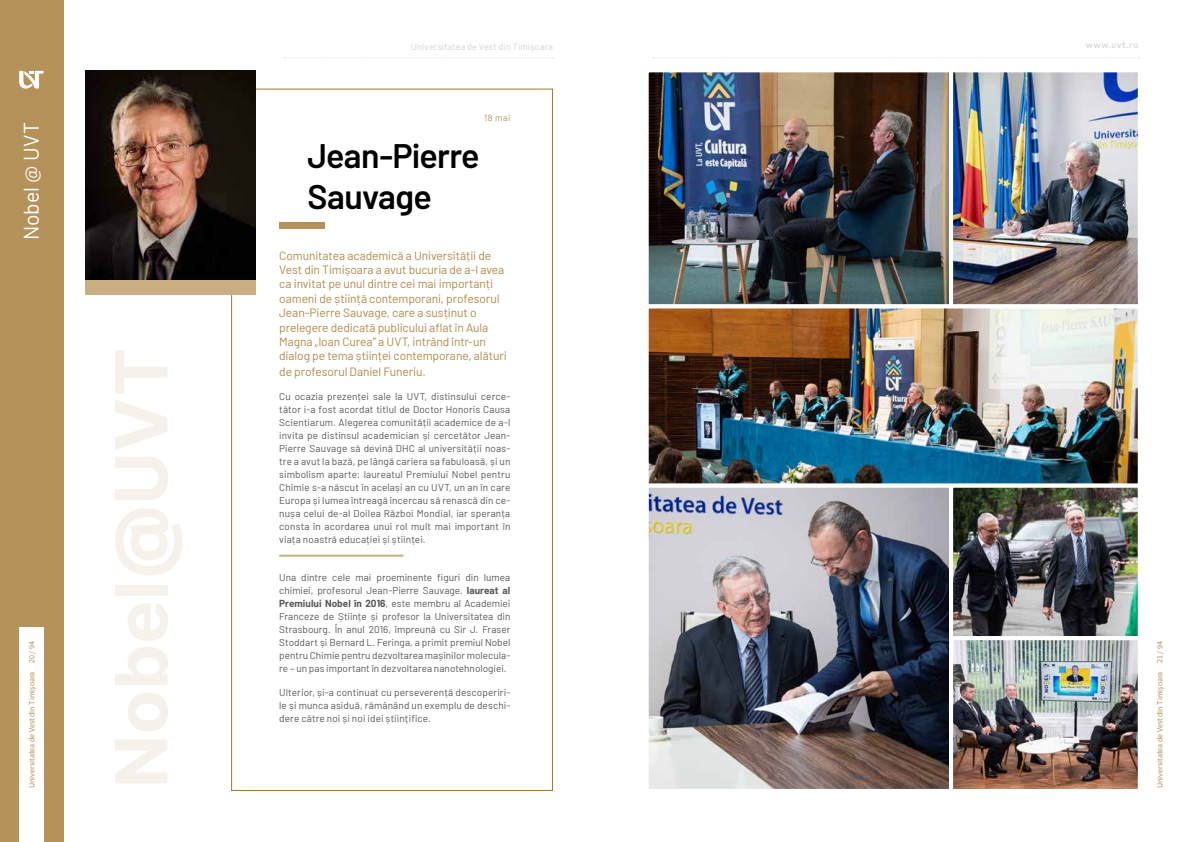
<style>
.page{position:relative;width:1191px;height:842px;background:#fff}
.page>*{position:absolute;margin:0;border:0;box-sizing:border-box;transform-origin:0 0}
.t1{font:600 34px/40.8px "Barlow";letter-spacing:-.02em;color:#000}
.t2{font:21.1px "Barlow";color:#fff}
.t3{font:12px/14.4px "Barlow";letter-spacing:-.01em;color:#b18a4a}
.t4{font:10px/13px "Barlow";letter-spacing:.005em;color:#58595b;text-align:justify}
.t5{font:9px "Barlow";letter-spacing:.015em;color:#d1d3d4}
.t6{font:9px "Styrene B";letter-spacing:.045em;color:#d1d3d4}
.t7{font:300 9px "Barlow";color:#a2762b}
.t8{font:8px "Source Sans Variable";color:#b58f53}
.s1{font-weight:700}
</style>
<div class="page">
<div style="left:0;top:0;width:64px;height:842px;background:#b49259"></div>
<svg style="left:19px;top:71px;width:25px;height:18px"></svg>
<svg style="left:284px;top:57px;width:269px;height:1px"></svg>
<svg style="left:652px;top:57px;width:487px;height:1px"></svg>
<div style="left:19px;top:626px;width:25px;height:216px;background:#fff"></div>
<div style="left:279px;top:222px;width:46px;height:6px;background:#b49259"></div>
<hr style="left:279px;top:555px;width:124px;height:2px;background:#c9ae82">
<img style="left:85px;top:71px;width:170px;height:210px">
<img style="left:649px;top:73px;width:299px;height:230px">
<div style="left:644px;top:68px;width:309px;height:240px;border:4px solid #fff"></div>
<img style="left:954px;top:73px;width:182px;height:230px">
<div style="left:949px;top:68px;width:192px;height:240px;border:4px solid #fff"></div>
<img style="left:649px;top:488px;width:299px;height:300px">
<div style="left:644px;top:483px;width:309px;height:310px;border:4px solid #fff"></div>
<img style="left:954px;top:488px;width:182px;height:147px">
<div style="left:949px;top:483px;width:192px;height:157px;border:4px solid #fff"></div>
<img style="left:954px;top:641px;width:182px;height:147px">
<div style="left:949px;top:636px;width:192px;height:157px;border:4px solid #fff"></div>
<img style="left:649px;top:309px;width:487px;height:173px">
<div style="left:644px;top:304px;width:497px;height:183px;border:4px solid #fff"></div>
<div style="left:85px;top:281px;width:170px;height:14px;background:#c9ae82"></div>
<h2 class="t2" style="left:16px;top:240px;width:120px;rotate:-90deg">Nobel @ UVT</h2>
<p class="t8" style="left:27px;top:788px;width:148px;rotate:-90deg">Universitatea de Vest din Timișoara 20 / 94</p>
<p class="t5" style="left:411px;top:41px;width:143px">Universitatea de Vest din Timișoara</p>
<p class="t6" style="left:1086px;top:37px;width:54px">www.uvt.ro</p>
<p class="t7" style="left:484px;top:111px;width:28px">18 mai</p>
<h1 class="t1" style="left:307px;top:133px;width:174px">Jean-Pierre<br>Sauvage</h1>
<p class="t3" style="left:279px;top:247px;width:229px">Comunitatea academică a Universității de Vest din Timișoara a avut bucuria de a-l avea ca invitat pe unul dintre cei mai importanți oameni de știință contemporani, profesorul Jean-Pierre Sauvage, care a susținut o prelegere dedicată publicului aflat în Aula Magna „Ioan Curea” a UVT, intrând într-un dialog pe tema științei contemporane, alături</p>
<p class="t3" style="left:279px;top:363px;width:148px">de profesorul Daniel Funeriu.</p>
<p class="t4" style="left:279px;top:389px;width:233px">Cu ocazia prezenței sale la UVT, distinsului cerce&shy;tător i-a fost acordat titlul de Doctor Honoris Causa Scientiarum. Alegerea comunității academice de a-l invita pe distinsul academician și cercetător Jean-Pierre Sauvage să devină DHC al universității noas&shy;tre a avut la bază, pe lângă cariera sa fabuloasă, și un simbolism aparte: laureatul Premiului Nobel pentru Chimie s-a născut în același an cu UVT, un an în care Europa și lumea întreagă încercau să renască din ce&shy;nușa celui de-al Doilea Război Mondial, iar speranța consta în acordarea unui rol mult mai important în viața noastră educației și științei.</p>
<p class="t4" style="left:279px;top:570px;width:233px">Una dintre cele mai proeminente figuri din lumea chimiei, profesorul Jean-Pierre Sauvage, <span class="s1">laureat al Premiului Nobel în 2016</span>, este membru al Academiei Franceze de Științe și profesor la Universitatea din Strasbourg. În anul 2016, împreună cu Sir J. Fraser Stoddart și Bernard L. Feringa, a primit premiul Nobel pentru Chimie pentru dezvoltarea mașinilor molecula&shy;re – un pas important în dezvoltarea nanotehnologiei.</p>
<p class="t4" style="left:279px;top:685px;width:233px">Ulterior, și-a continuat cu perseverență descoperiri&shy;le și munca asiduă, rămânând un exemplu de deschi&shy;dere către noi și noi idei științifice.</p>
<p class="t8" style="left:1155px;top:788px;width:148px;rotate:-90deg">Universitatea de Vest din Timișoara 21 / 94</p>
</div>
